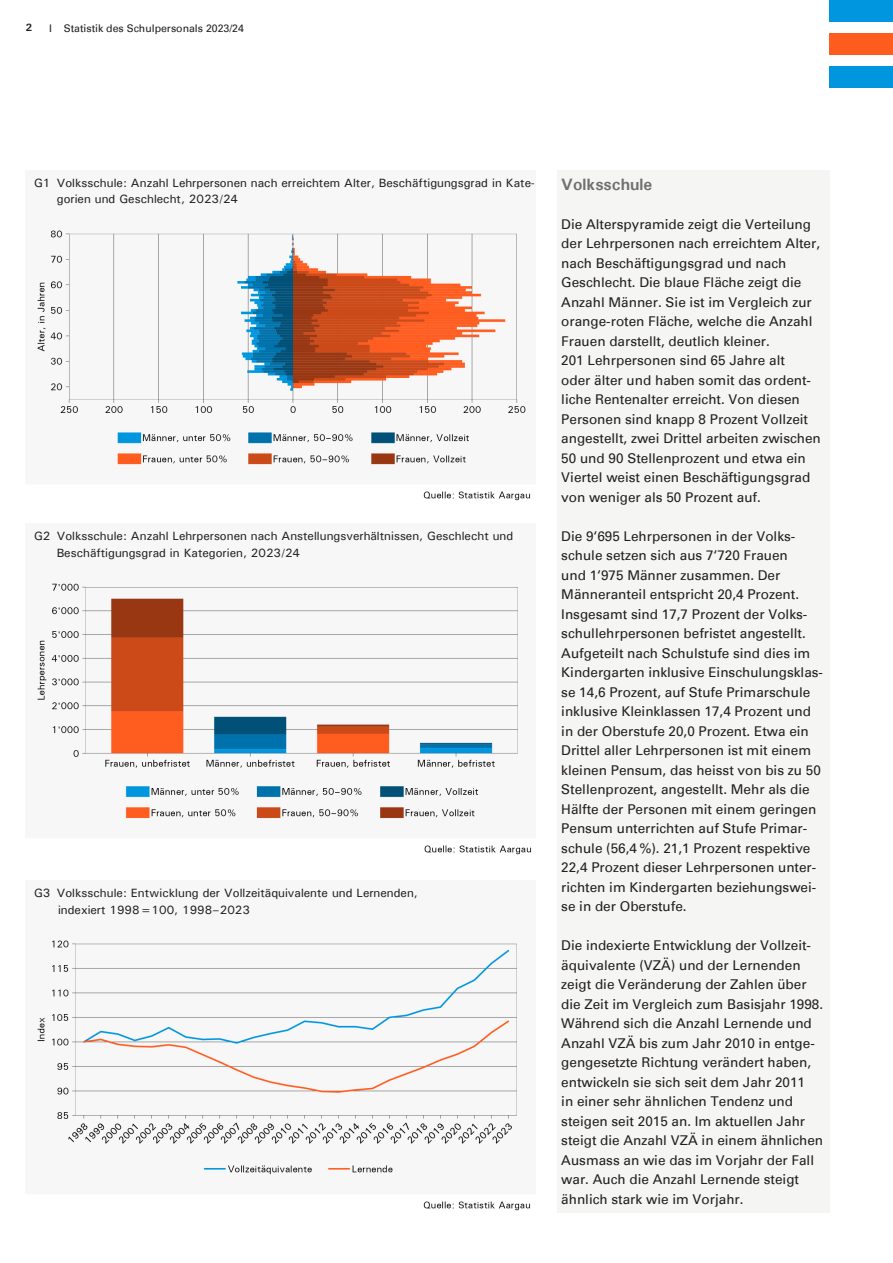
<style>
.page{position:relative;width:893px;height:1263px;background:#fff}
.page>*{position:absolute;margin:0;border:0;box-sizing:border-box;transform-origin:0 0}
.Lauftext{font:700 16.5px "Univers";color:#6f726b}
.Lauftext-2{font:13.5px/19.5px "Univers";color:#231f20}
.Grafiknummerierung{font:500 12px/16.5px "Univers";color:#231f20}
.t1{font:10.5px "Univers";color:#231f20}
.t2{font:700 10.5px "Univers";color:#231f20}
</style>
<div class="page">
<div style="left:829px;top:0;width:64px;height:21px;background:#0096df"></div>
<div style="left:829px;top:33px;width:64px;height:22px;background:#ff5c1f"></div>
<div style="left:829px;top:67px;width:64px;height:21px;background:#0096df"></div>
<img style="left:37px;top:940px;width:494px;height:271px">
<img style="left:37px;top:583px;width:495px;height:272px">
<img style="left:37px;top:230px;width:494px;height:271px">
<div style="left:557px;top:170px;width:272px;height:1043px;background:#f5f5f4"></div>
<p class="t2" style="left:26px;top:21px;width:8px">2</p>
<p class="t1" style="left:49px;top:22px;width:196px">I Statistik des Schulpersonals 2023/24</p>
<p class="Grafiknummerierung" style="left:57px;top:174px;width:480px;text-indent:-23px">G1 Volksschule: Anzahl Lehrpersonen nach erreichtem Alter, Beschäftigungsgrad in Kate&shy;gorien und Geschlecht, 2023/24</p>
<p class="Grafiknummerierung" style="left:57px;top:527px;width:458px;text-indent:-23px">G2 Volksschule: Anzahl Lehrpersonen nach Anstellungsverhältnissen, Geschlecht und<br>Beschäftigungsgrad in Kategorien, 2023/24</p>
<p class="Grafiknummerierung" style="left:34px;top:884px;width:385px">G3 Volksschule: Entwicklung der Vollzeitäquivalente und Lernenden,</p>
<p class="Grafiknummerierung" style="left:58px;top:901px;width:193px">indexiert 1998=100, 1998–2023</p>
<p class="Lauftext" style="left:561px;top:173px;width:93px">Volksschule</p>
<p class="Lauftext-2" style="left:561px;top:214px;width:260px">Die Alterspyramide zeigt die Verteilung der Lehrpersonen nach erreichtem Alter, nach Beschäftigungsgrad und nach Geschlecht. Die blaue Fläche zeigt die Anzahl Männer. Sie ist im Vergleich zur orange-roten Fläche, welche die Anzahl Frauen darstellt, deutlich kleiner.</p>
<p class="Lauftext-2" style="left:561px;top:351px;width:261px">201 Lehrpersonen sind 65 Jahre alt<br>oder älter und haben somit das ordent&shy;liche Rentenalter erreicht. Von diesen Personen sind knapp 8 Prozent Vollzeit angestellt, zwei Drittel arbeiten zwischen 50 und 90 Stellenprozent und etwa ein Viertel weist einen Beschäftigungsgrad von weniger als 50 Prozent auf.</p>
<p class="Lauftext-2" style="left:561px;top:526px;width:263px">Die 9‘695 Lehrpersonen in der Volks&shy;schule setzen sich aus 7‘720 Frauen<br>und 1‘975 Männer zusammen. Der Männeranteil entspricht 20,4 Prozent.<br>Insgesamt sind 17,7 Prozent der Volks&shy;schullehrpersonen befristet angestellt.<br>Aufgeteilt nach Schulstufe sind dies im Kindergarten inklusive Einschulungsklas&shy;se 14,6 Prozent, auf Stufe Primarschule inklusive Kleinklassen 17,4 Prozent und in der Oberstufe 20,0 Prozent. Etwa ein Drittel aller Lehrpersonen ist mit einem kleinen Pensum, das heisst von bis zu 50<br>Stellenprozent, angestellt. Mehr als die Hälfte der Personen mit einem geringen Pensum unterrichten auf Stufe Primar&shy;schule (56,4 %). 21,1 Prozent respektive 22,4 Prozent dieser Lehrpersonen unter&shy;richten im Kindergarten beziehungswei&shy;se in der Oberstufe.</p>
<p class="Lauftext-2" style="left:561px;top:936px;width:263px">Die indexierte Entwicklung der Vollzeit&shy;äquivalente (VZÄ) und der Lernenden zeigt die Veränderung der Zahlen über die Zeit im Vergleich zum Basisjahr 1998.<br>Während sich die Anzahl Lernende und Anzahl VZÄ bis zum Jahr 2010 in entge&shy;gengesetzte Richtung verändert haben, entwickeln sie sich seit dem Jahr 2011<br>in einer sehr ähnlichen Tendenz und steigen seit 2015 an. Im aktuellen Jahr steigt die Anzahl VZÄ in einem ähnlichen Ausmass an wie das im Vorjahr der Fall war. Auch die Anzahl Lernende steigt ähnlich stark wie im Vorjahr.</p>
</div>
